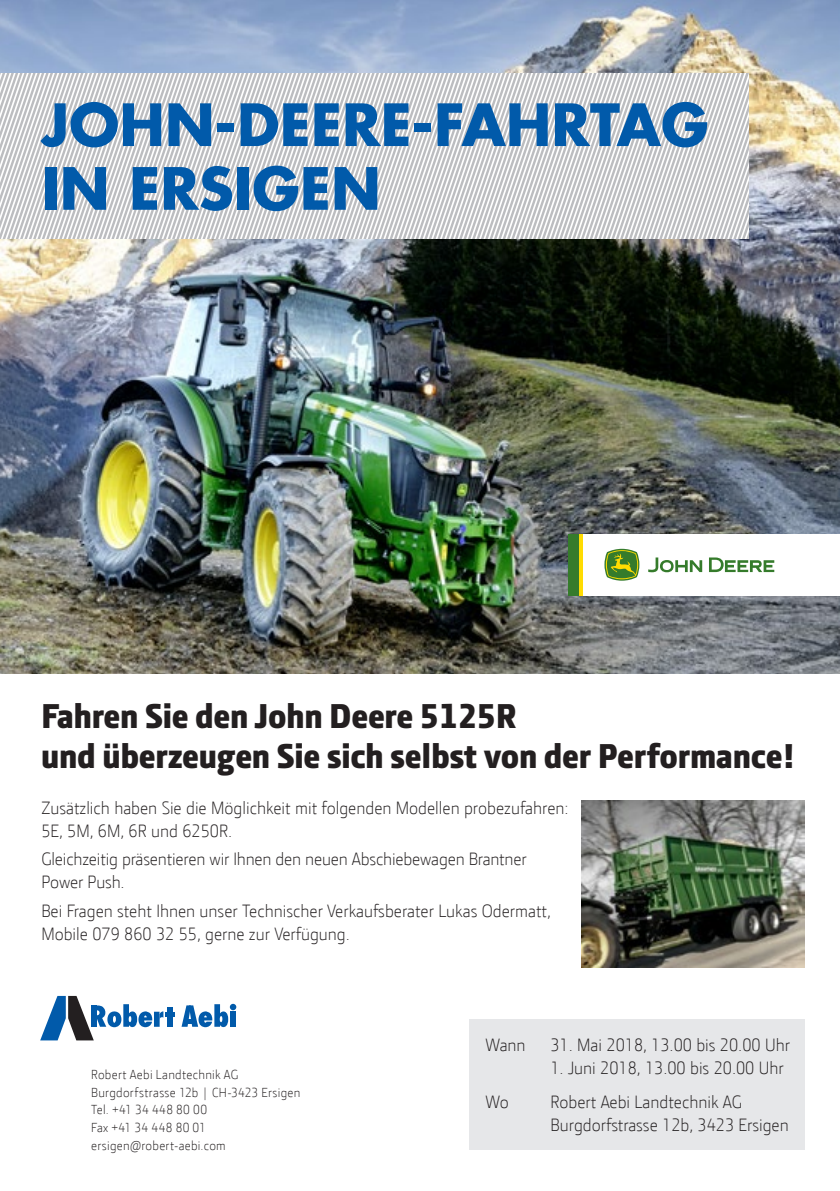
<style>
.page{position:relative;width:840px;height:1191px;background:#fff}
.page>*{position:absolute;margin:0;border:0;box-sizing:border-box;transform-origin:0 0}
.t1{font:700 56.6px/63.6px "Futura Std";color:#015aaa}
.t2{font:900 35.4px/39.6px "Section";letter-spacing:.01em;color:#231f20}
.t3{font:300 18px/23px "JD Sans";color:#231f20}
.t4{font:300 13.2px/17.6px "JD Sans";letter-spacing:.02em;color:#231f20}
</style>
<div class="page">
<div style="left:468px;top:1019px;width:336px;height:130px;background:#e6e7e9"></div>
<img style="left:0;top:0;width:839px;height:673px">
<div style="left:582px;top:534px;width:257px;height:61px;background:#fff"></div>
<svg style="left:648px;top:557px;width:125px;height:15px"></svg>
<svg style="left:604px;top:549px;width:35px;height:31px"></svg>
<div style="left:568px;top:534px;width:11px;height:61px;background:#357b2b"></div>
<hr style="left:579px;top:534px;width:3px;height:61px;background:#ffdc01">
<div style="left:230px;top:1003px;width:6px;height:7px;background:#015aaa;border-radius:50%"></div>
<div style="left:230px;top:1011px;width:6px;height:15px;background:#015aaa"></div>
<div style="left:167px;top:1007px;width:5px;height:19px;background:#015aaa"></div>
<div style="left:165px;top:1011px;width:9px;height:5px;background:#015aaa"></div>
<svg style="left:181px;top:1004px;width:47px;height:23px"></svg>
<svg style="left:40px;top:996px;width:123px;height:44px"></svg>
<svg style="left:0;top:73px;width:748px;height:165px"></svg>
<img style="left:581px;top:800px;width:223px;height:167px">
<h1 class="t1" style="left:41px;top:92px;width:668px">JOHN-DEERE-FAHRTAG<br>IN ERSIGEN</h1>
<h2 class="t2" style="left:41px;top:696px;width:755px">Fahren Sie den John Deere 5125R<br>und überzeugen Sie sich selbst von der Performance!</h2>
<p class="t3" style="left:41px;top:795px;width:528px">Zusätzlich haben Sie die Möglichkeit mit folgenden Modellen probezufahren:<br>5E, 5M, 6M, 6R und 6250R.</p>
<p class="t3" style="left:41px;top:847px;width:486px">Gleichzeitig präsentieren wir Ihnen den neuen Abschiebewagen Brantner<br>Power Push.</p>
<p class="t3" style="left:41px;top:899px;width:511px">Bei Fragen steht Ihnen unser Technischer Verkaufsberater Lukas Odermatt,<br>Mobile 079 860 32 55, gerne zur Verfügung.</p>
<p class="t4" style="left:91px;top:1065px;width:210px">Robert Aebi Landtechnik AG<br>Burgdorfstrasse 12b | CH-3423 Ersigen<br>Tel. +41 34 448 80 00<br>Fax +41 34 448 80 01 ersigen@robert-aebi.com</p>
<p class="t3" style="left:485px;top:1032px;width:42px">Wann</p>
<p class="t3" style="left:550px;top:1032px;width:241px">31. Mai 2018, 13.00 bis 20.00 Uhr</p>
<p class="t3" style="left:550px;top:1055px;width:235px">1. Juni 2018, 13.00 bis 20.00 Uhr</p>
<p class="t3" style="left:485px;top:1089px;width:25px">Wo</p>
<p class="t3" style="left:550px;top:1089px;width:240px">Robert Aebi Landtechnik AG<br>Burgdorfstrasse 12b, 3423 Ersigen</p>
</div>
